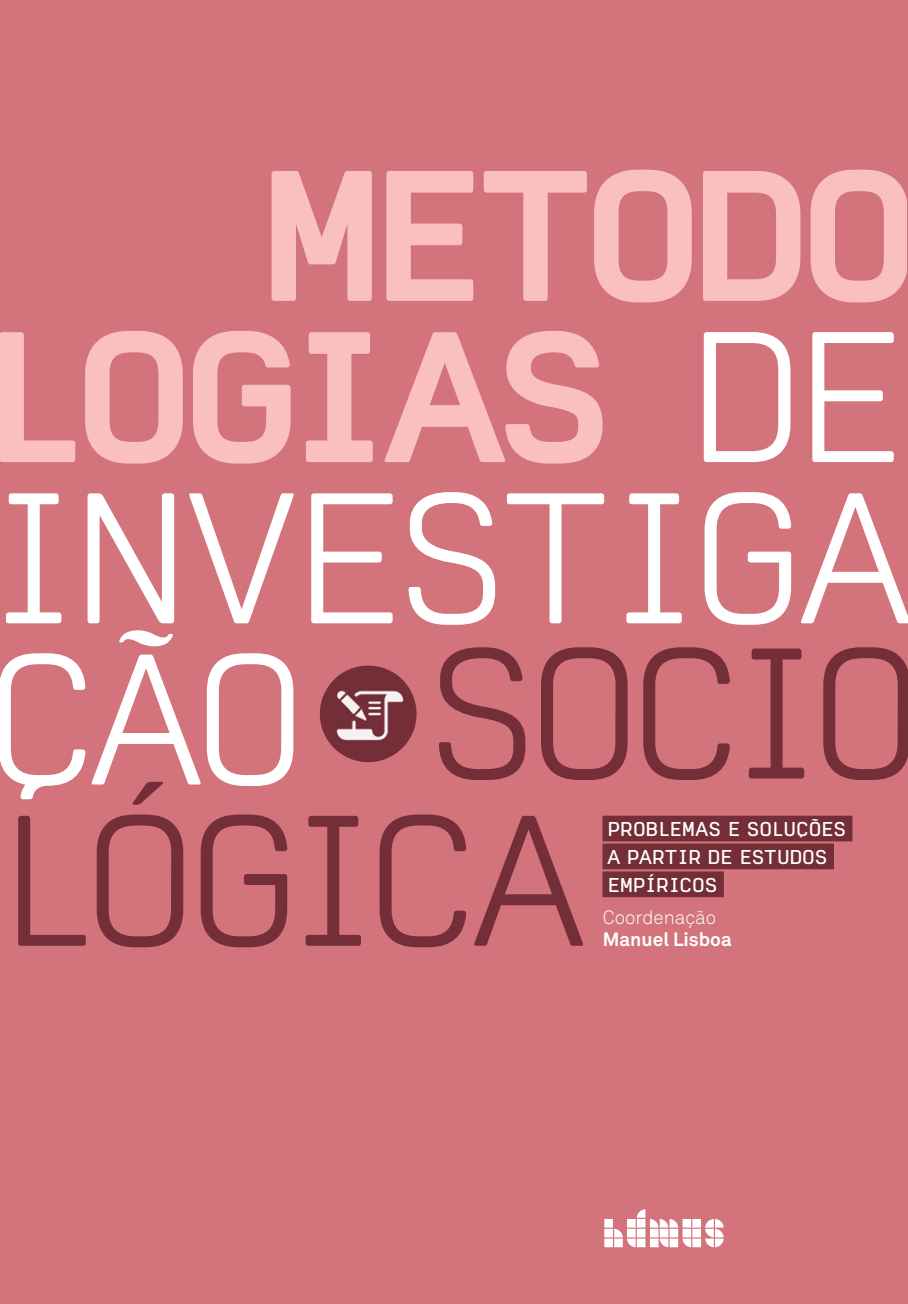
<style>
.page{position:relative;width:908px;height:1304px;background:#fff}
.page>*{position:absolute;margin:0;border:0;box-sizing:border-box;transform-origin:0 0}
.t1{font:182px "Normetica C";letter-spacing:-.09em;color:#fabfbf}
.t2{font:182px/167.2px "Normetica A";letter-spacing:-.16em;color:#732e38}
.t3{font:182px "Normetica A";letter-spacing:-.115em;color:#fff}
.t4{font:19.6px/27.8px "Normetica B";letter-spacing:-.04em;color:#fff}
.t5{font:700 19px "Akkurat Pro";color:#fff}
.t6{font:19px "Akkurat Light Pro";color:#fff}
.s1{font-family:"Normetica A";color:#fff}
.s2{font-size:10px;color:#732e38}
</style>
<div class="page">
<div style="left:0;top:0;width:907px;height:1304px;background:#d3747c"></div>
<svg style="left:604px;top:1209px;width:119px;height:38px"></svg>
<svg style="left:119px;top:630px;width:54px;height:17px"></svg>
<svg style="left:91px;top:655px;width:110px;height:129px"></svg>
<svg style="left:207px;top:653px;width:86px;height:133px"></svg>
<div style="left:320px;top:666px;width:96px;height:96px;background:#732e38;border-radius:50%"></div>
<img style="left:334px;top:673px;width:71px;height:68px">
<div style="left:602px;top:816px;width:250px;height:25px;background:#732e38"></div>
<div style="left:602px;top:844px;width:231px;height:25px;background:#732e38"></div>
<div style="left:602px;top:871px;width:121px;height:26px;background:#732e38"></div>
<svg style="left:0;top:653px;width:85px;height:146px"></svg>
<h1 class="t1" style="left:260px;top:171px;width:663px">METODO</h1>
<h1 class="t1" style="left:-32px;top:332px;width:945px">LOGIAS <span class="s1">DE</span></h1>
<h1 class="t3" style="left:-28px;top:493px;width:946px">INVESTIGA</h1>
<h1 class="t2" style="left:-17px;top:648px;width:946px;text-indent:437px">SOCIO<br>LÓGICA</h1>
<p class="t4" style="left:607px;top:817px;width:246px">PROBLEMAS E SOLUÇÕES<span class="s2">.<br></span>A PARTIR DE ESTUDOS<span class="s2">.<br></span>EMPÍRICOS<span class="s2">.</span></p>
<p class="t6" style="left:602px;top:910px;width:115px">Coordenação</p>
<p class="t5" style="left:602px;top:928px;width:130px">Manuel Lisboa</p>
</div>
